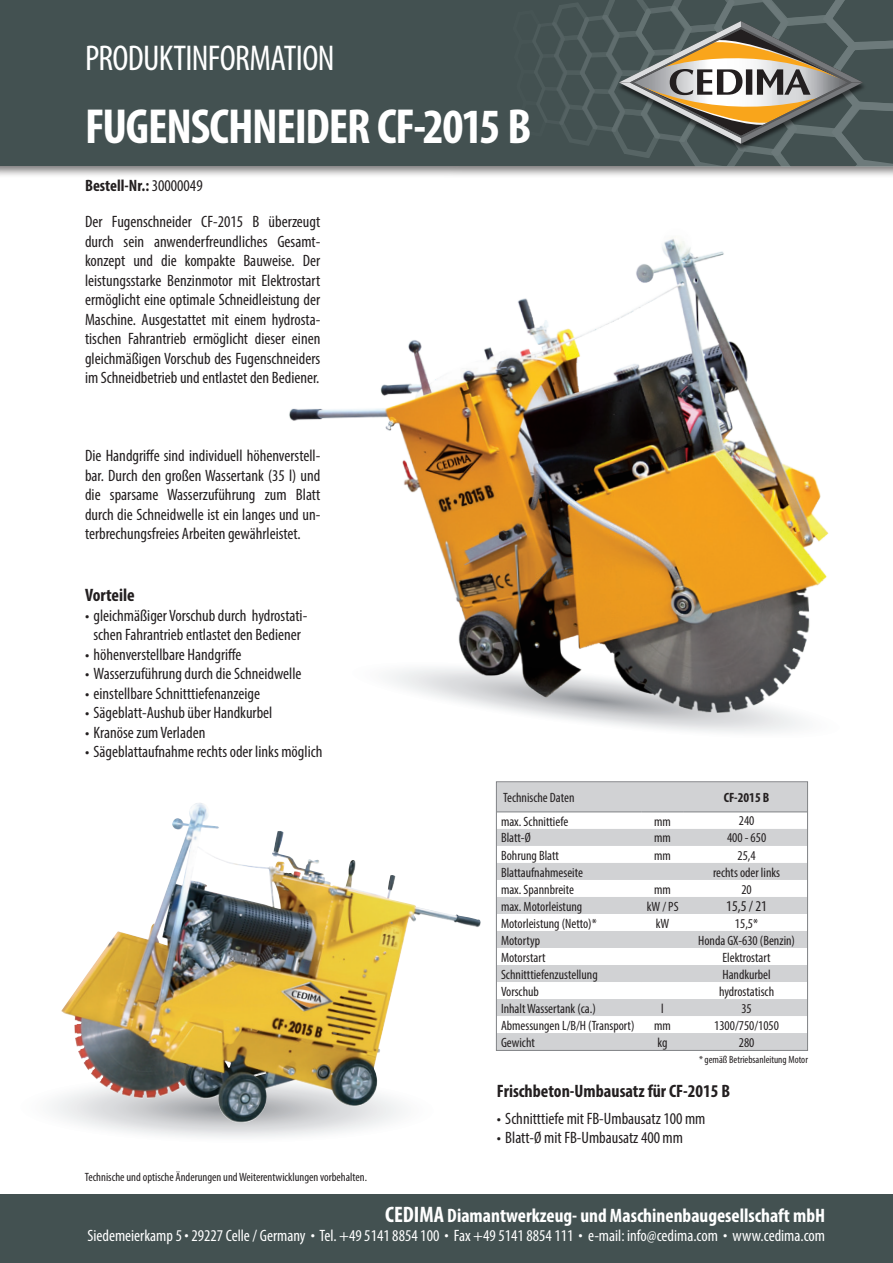
<style>
.page{position:relative;width:893px;height:1263px;background:#fff}
.page>*{position:absolute;margin:0;border:0;box-sizing:border-box;transform-origin:0 0}
.t1{font:700 condensed 49.5px "Myriad Pro";letter-spacing:-.025em;color:#fff}
.t2{font:condensed 36px "Myriad Pro";letter-spacing:-.02em;color:#fff}
.t3{font:700 condensed 19.5px "Myriad Pro";color:#fff}
.Name_-_Produkt{font:700 condensed 18px "Myriad Pro";color:#231f20}
.Hervorhebung{font:700 condensed 18px "Myriad Pro";color:#231f20}
.Texte{font:condensed 16.5px/19.5px "Myriad Pro";color:#231f20;text-align:justify}
.Stichpunkte{font:condensed 16.5px/19.5px "Myriad Pro";color:#231f20;text-align:center}
.t4{font:condensed 16.5px "Myriad Pro";color:#fff}
.t5{font:700 condensed 16.5px "Myriad Pro";color:#231f20}
.Tabelle_Light{font:condensed 15px "Myriad Pro";color:#231f20}
.Tabelle_Maschinen_be{font:condensed 13.5px "Myriad Pro";color:#231f20}
.Tabelle_Light-2{font:condensed 13.5px "Myriad Pro";color:#231f20}
.Tabelle_Light-3{font:700 condensed 13.5px "Myriad Pro";color:#231f20}
.t6{font:condensed 12px "Myriad Pro";color:#231f20}
.t7{font:condensed 10.5px "Myriad Pro";color:#231f20}
.s1{font-weight:400}
.s2{font-size:22.5px}
</style>
<div class="page">
<div style="left:0;top:1194px;width:893px;height:69px;background:#435151"></div>
<svg style="left:52px;top:1098px;width:319px;height:40px"></svg>
<img style="left:289px;top:238px;width:540px;height:495px">
<img style="left:61px;top:803px;width:420px;height:323px">
<div style="left:0;top:0;width:893px;height:179px;background:#231f20;opacity:.61"></div>
<div style="left:0;top:0;width:893px;height:166px;background:#435151"></div>
<svg style="left:533px;top:0;width:360px;height:166px"></svg>
<svg style="left:498px;top:783px;width:308px;height:266px;fill:#d1d2d4"></svg>
<hr style="left:497px;top:812px;width:144px;height:1px;background:#808285">
<hr style="left:641px;top:812px;width:43px;height:1px;background:#808285">
<hr style="left:684px;top:812px;width:123px;height:1px;background:#808285">
<div style="left:496px;top:781px;width:312px;height:270px;border:1px solid #808285"></div>
<h2 class="t2" style="left:85px;top:36px;width:251px">PRODUKTINFORMATION</h2>
<p class="t1" style="left:85px;top:96px;width:448px">FUGENSCHNEIDER CF-2015 B</p>
<p class="t5" style="left:85px;top:175px;width:119px">Bestell-Nr.: <span class="s1">30000049</span></p>
<p class="Texte" style="left:85px;top:212px;width:237px">Der Fugenschneider CF-2015 B überzeugt durch sein anwenderfreundliches Gesamt&shy;konzept und die kompakte Bauweise. Der leistungsstarke Benzinmotor mit Elektrostart ermöglicht eine optimale Schneidleistung der Maschine. Ausgestattet mit einem hydrosta&shy;tischen Fahrantrieb ermöglicht dieser einen gleichmäßigen Vorschub des Fugenschneiders im Schneidbetrieb und entlastet den Bediener.</p>
<p class="Texte" style="left:85px;top:446px;width:237px">Die Handgriffe sind individuell höhenverstell&shy;bar. Durch den großen Wassertank (35 l) und die sparsame Wasserzuführung zum Blatt durch die Schneidwelle ist ein langes und un&shy;terbrechungsfreies Arbeiten gewährleistet.</p>
<p class="Hervorhebung" style="left:85px;top:584px;width:51px">Vorteile</p>
<p class="Stichpunkte" style="left:85px;top:605px;width:224px">• gleichmäßiger Vorschub durch hydrostati&shy;schen Fahrantrieb entlastet den Bediener</p>
<p class="Stichpunkte" style="left:85px;top:644px;width:158px">• höhenverstellbare Handgriffe</p>
<p class="Stichpunkte" style="left:85px;top:664px;width:218px">• Wasserzuführung durch die Schneidwelle</p>
<p class="Stichpunkte" style="left:85px;top:683px;width:177px">• einstellbare Schnitttiefenanzeige</p>
<p class="Stichpunkte" style="left:85px;top:703px;width:189px">• Sägeblatt-Aushub über Handkurbel</p>
<p class="Stichpunkte" style="left:85px;top:722px;width:122px">• Kranöse zum Verladen</p>
<p class="Stichpunkte" style="left:85px;top:742px;width:239px">• Sägeblattaufnahme rechts oder links möglich</p>
<p class="t6" style="left:85px;top:1169px;width:284px">Technische und optische Änderungen und Weiterentwicklungen vorbehalten.</p>
<p class="Tabelle_Light-2" style="left:503px;top:789px;width:73px">Technische Daten</p>
<p class="Tabelle_Light-3" style="left:724px;top:789px;width:47px">CF-2015 B</p>
<p class="Tabelle_Maschinen_be" style="left:501px;top:813px;width:69px">max. Schnittiefe</p>
<p class="Tabelle_Maschinen_be" style="left:654px;top:813px;width:18px">mm</p>
<p class="Tabelle_Light-2" style="left:739px;top:813px;width:17px">240</p>
<p class="Tabelle_Maschinen_be" style="left:501px;top:830px;width:31px">Blatt-Ø</p>
<p class="Tabelle_Maschinen_be" style="left:654px;top:830px;width:18px">mm</p>
<p class="Tabelle_Light-2" style="left:727px;top:830px;width:41px">400 - 650</p>
<p class="Tabelle_Maschinen_be" style="left:501px;top:847px;width:59px">Bohrung Blatt</p>
<p class="Tabelle_Maschinen_be" style="left:654px;top:847px;width:18px">mm</p>
<p class="Tabelle_Light-2" style="left:737px;top:847px;width:20px">25,4</p>
<p class="Tabelle_Maschinen_be" style="left:501px;top:864px;width:83px">Blattaufnahmeseite</p>
<p class="Tabelle_Light-2" style="left:713px;top:864px;width:69px">rechts oder links</p>
<p class="Tabelle_Maschinen_be" style="left:501px;top:881px;width:74px">max. Spannbreite</p>
<p class="Tabelle_Maschinen_be" style="left:654px;top:881px;width:18px">mm</p>
<p class="Tabelle_Light-2" style="left:741px;top:881px;width:12px">20</p>
<p class="Tabelle_Maschinen_be" style="left:501px;top:898px;width:83px">max. Motorleistung</p>
<p class="Tabelle_Maschinen_be" style="left:647px;top:898px;width:33px">kW / PS</p>
<p class="Tabelle_Light" style="left:726px;top:897px;width:42px">15,5 / 21</p>
<p class="Tabelle_Maschinen_be" style="left:501px;top:915px;width:97px">Motorleistung (Netto)*</p>
<p class="Tabelle_Maschinen_be" style="left:656px;top:915px;width:15px">kW</p>
<p class="Tabelle_Light-2" style="left:735px;top:915px;width:25px">15,5*</p>
<p class="Tabelle_Maschinen_be" style="left:501px;top:932px;width:41px">Motortyp</p>
<p class="Tabelle_Light-2" style="left:698px;top:932px;width:98px">Honda GX-630 (Benzin)</p>
<p class="Tabelle_Maschinen_be" style="left:501px;top:949px;width:46px">Motorstart</p>
<p class="Tabelle_Light-2" style="left:722px;top:949px;width:50px">Elektrostart</p>
<p class="Tabelle_Maschinen_be" style="left:501px;top:966px;width:98px">Schnitttiefenzustellung</p>
<p class="Tabelle_Light-2" style="left:722px;top:966px;width:50px">Handkurbel</p>
<p class="Tabelle_Maschinen_be" style="left:501px;top:983px;width:39px">Vorschub</p>
<p class="Tabelle_Light-2" style="left:719px;top:983px;width:57px">hydrostatisch</p>
<p class="Tabelle_Maschinen_be" style="left:501px;top:1000px;width:96px">Inhalt Wassertank (ca.)</p>
<p class="Tabelle_Maschinen_be" style="left:661px;top:1000px;width:4px">l</p>
<p class="Tabelle_Light-2" style="left:741px;top:1000px;width:12px">35</p>
<p class="Tabelle_Maschinen_be" style="left:501px;top:1017px;width:135px">Abmessungen L/B/H (Transport)</p>
<p class="Tabelle_Maschinen_be" style="left:654px;top:1017px;width:18px">mm</p>
<p class="Tabelle_Light-2" style="left:714px;top:1017px;width:66px">1300/750/1050</p>
<p class="Tabelle_Maschinen_be" style="left:501px;top:1034px;width:35px">Gewicht</p>
<p class="Tabelle_Maschinen_be" style="left:658px;top:1034px;width:11px">kg</p>
<p class="Tabelle_Light-2" style="left:739px;top:1034px;width:17px">280</p>
<p class="t7" style="left:699px;top:1053px;width:110px">* gemäß Betriebsanleitung Motor</p>
<p class="Name_-_Produkt" style="left:497px;top:1079px;width:235px">Frischbeton-Umbausatz für CF-2015 B</p>
<p class="Stichpunkte" style="left:497px;top:1108px;width:210px">• Schnitttiefe mit FB-Umbausatz 100 mm</p>
<p class="Stichpunkte" style="left:497px;top:1128px;width:188px">• Blatt-Ø mit FB-Umbausatz 400 mm</p>
<p class="t3" style="left:385px;top:1203px;width:441px"><span class="s2">CEDIMA</span> Diamantwerkzeug- und Maschinenbaugesellschaft mbH</p>
<p class="t4" style="left:87px;top:1226px;width:739px">Siedemeierkamp 5 • 29227 Celle / Germany • Tel. +49 5141 8854 100 • Fax +49 5141 8854 111 • e-mail: info@cedima.com • www.cedima.com</p>
</div>
